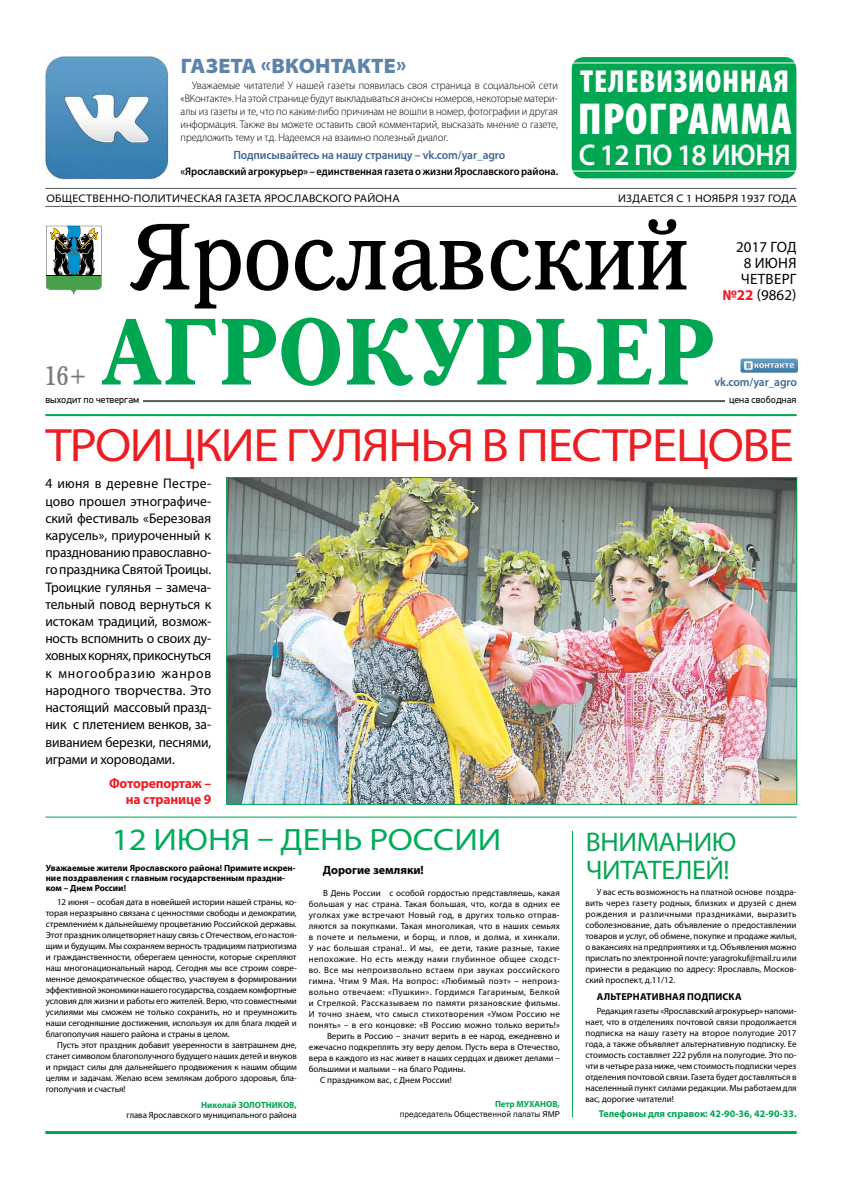
<style>
.page{position:relative;width:842px;height:1191px;background:#fff}
.page>*{position:absolute;margin:0;border:0;box-sizing:border-box;transform-origin:0 0}
.t1{font:95px "IZ Premium";color:#000;scale:.95 1}
.t2{font:700 95px "IZ Premium";color:#00a651;scale:.95 1}
.t3{font:semi-expanded 47px "Myriad Pro";letter-spacing:-.03em;color:#ed1d24}
.t4{font:900 condensed 45px "Myriad Pro";letter-spacing:.02em;color:#fff}
.t5{font:900 condensed 32px "Myriad Pro";letter-spacing:.02em;color:#fff}
.t6{font:semi-expanded 31px "Myriad Pro";color:#00ac5b;scale:1.05 1}
.t7{font:600 30px "Myriad Pro";color:#fff;scale:.95 1}
.t8{font:semi-expanded 27px "Myriad Pro";color:#00a651;scale:.95 1}
.t9{font:27px "IZ Premium";color:#58595b;scale:.95 1}
.t10{font:900 semi-expanded 21px "Myriad Pro";letter-spacing:.01em;color:#5d83aa;scale:.96 1}
.t11{font:15px/16px "Myriad Pro";color:#000;text-align:right}
.t12{font:14px/17.2px "Myriad Pro";letter-spacing:-.01em;color:#000;text-align:justify}
.t13{font:700 14px/16px "Myriad Pro";letter-spacing:-.01em;color:#ed1d24;text-align:right}
.t14{font:600 12px "Myriad Pro";letter-spacing:-.01em;color:#406792;scale:.96 1}
.t15{font:700 12px "Myriad Pro";color:#000}
.t16{font:300 11px/13px "Myriad Pro";letter-spacing:-.01em;color:#000;text-align:justify;scale:.96 1}
.t17{font:semi-expanded 11px "Myriad Pro";letter-spacing:.02em;color:#000}
.t18{font:600 11px "Myriad Pro";color:#000;scale:.95 1}
.t19{font:700 10px "Myriad Pro";color:#00a651}
.t20{font:10px "PF Din Text Pro";color:#000}
.t21{font:700 10px "Myriad Pro";letter-spacing:.02em;color:#000}
.t22{font:9px/11px "Myriad Pro";letter-spacing:.01em;color:#000;text-align:justify}
.t23{font:9px "Myriad Pro";letter-spacing:.03em;color:#000}
.t24{font:700 9px/10px "Myriad Pro";color:#000}
.t25{font:9px "Myriad Pro";letter-spacing:.035em;color:#000}
.t26{font:9px "Myriad Pro";letter-spacing:.045em;color:#000}
.t27{font:9px "Myriad Pro";letter-spacing:.04em;color:#000}
.t28{font:700 9px "Myriad Pro";color:#00a651}
.t29{font:8.5px "Franklin Gothic Book C";color:#000}
.s1{font-weight:700;color:#ed1d24}
</style>
<div class="page">
<div style="left:572px;top:57px;width:224px;height:121px;background:#00a651;border-radius:12px"></div>
<div style="left:569px;top:62px;width:231px;height:109px;border:1px solid #fff"></div>
<hr style="left:143px;top:400px;width:654px;height:2px;background:#58595b">
<hr style="left:45px;top:188px;width:752px;height:1px;background:#58595b">
<hr style="left:45px;top:206px;width:752px;height:1px;background:#58595b">
<div style="left:725px;top:393px;width:71px;height:16px;background:#fff"></div>
<svg style="left:46px;top:226px;width:55px;height:69px"></svg>
<hr style="left:45px;top:414px;width:752px;height:2px;background:#00a651">
<hr style="left:572px;top:831px;width:1px;height:286px;background:#00a651">
<hr style="left:45px;top:1131px;width:752px;height:3px;background:#00a651">
<hr style="left:45px;top:816px;width:752px;height:1px;background:#00a651">
<img style="left:45px;top:56px;width:124px;height:124px">
<img style="left:229px;top:479px;width:566px;height:323px">
<img style="left:740px;top:358px;width:57px;height:16px">
<h3 class="t10" style="left:181px;top:54px;width:237px">Газета «ВКонтакте»</h3>
<p class="t16" style="left:181px;top:79px;width:395px;text-indent:11px">Уважаемые читатели! У нашей газеты появилась своя страница в социальной сети «ВКонтакте». На этой странице будут выкладываться анонсы номеров, некоторые матери&shy;алы из газеты и те, что по каким-либо причинам не вошли в номер, фотографии и другая информация. Также вы можете оставить свой комментарий, высказать мнение о газете, предложить тему и т.д. Надеемся на взаимно полезный диалог.</p>
<h3 class="t14" style="left:233px;top:148px;width:285px">Подписывайтесь на нашу страницу – vk.com/yar_agro</h3>
<p class="t18" style="left:181px;top:164px;width:399px">«Ярославский агрокурьер» – единственная газета о жизни Ярославского района.</p>
<h3 class="t5" style="left:580px;top:64px;width:210px">Телевизионная</h3>
<h3 class="t4" style="left:578px;top:94px;width:215px">ПРОГРАММА</h3>
<h3 class="t7" style="left:579px;top:135px;width:225px">с 12 по 18 июня</h3>
<p class="t17" style="left:46px;top:192px;width:240px">общественно-политическая газета ЯРОСЛАВСКОГО</p>
<p class="t17" style="left:354px;top:192px;width:31px">РАЙОНА</p>
<p class="t17" style="left:618px;top:192px;width:180px">издается с 1 ноября 1937 года</p>
<h3 class="t9" style="left:44px;top:359px;width:47px">16+</h3>
<h1 class="t1" style="left:128px;top:201px;width:591px">Ярославский</h1>
<h3 class="t11" style="left:722px;top:239px;width:76px">2017 ГОД<br>8 июня четверг <span class="s1">№22</span> (9862)</h3>
<h1 class="t2" style="left:102px;top:296px;width:648px">Агрокурьер</h1>
<h3 class="t14" style="left:714px;top:374px;width:87px">vk.com/yar_agro</h3>
<p class="t20" style="left:45px;top:394px;width:96px">выходит по четвергам</p>
<p class="t20" style="left:729px;top:394px;width:69px">цена свободная</p>
<h2 class="t3" style="left:46px;top:419px;width:749px">Троицкие гулянья в П естрецове</h2>
<p class="t12" style="left:45px;top:475px;width:167px">4 июня в деревне Пестре&shy;цово прошел этнографиче&shy;ский фестиваль «Березовая карусель», приуроченный к празднованию православно&shy;го праздника Святой Троицы.<br>Троицкие гулянья – замеча&shy;тельный повод вернуться к истокам традиций, возмож&shy;ность вспомнить о своих ду&shy;ховных корнях, прикоснуться к многообразию жанров народного творчества. Это настоящий массовый празд&shy;ник с плетением венков, за&shy;виванием березки, песнями, играми и хороводами.</p>
<h3 class="t13" style="left:109px;top:775px;width:104px">Фоторепортаж – на странице 9</h3>
<h3 class="t6" style="left:111px;top:822px;width:182px">12 ИЮНЯ – ДЕН</h3>
<h3 class="t6" style="left:343px;top:822px;width:65px">Ь РОССИИ</h3>
<p class="t24" style="left:46px;top:863px;width:251px">Уважаемые жители Ярославского района! Примите искрен&shy;ние поздравления с главным государственным праздни&shy;ком – Днем России!</p>
<p class="t22" style="left:46px;top:896px;width:253px;text-indent:11px">12 июня – особая дата в новейшей истории нашей страны, ко&shy;торая неразрывно связана с ценностями свободы и демократии, стремлением к дальнейшему процветанию Российской державы.<br>Этот праздник олицетворяет нашу связь с Отечеством, его настоя&shy;щим и будущим. Мы сохраняем верность традициям патриотизма и гражданственности, оберегаем ценности, которые скрепляют наш многонациональный народ. Сегодня мы все строим совре&shy;менное демократическое общество, участвуем в формировании эффективной экономики нашего государства, создаем комфортные условия для жизни и работы его жителей. Верю, что совместными усилиями мы сможем не только сохранить, но и преумножить наши сегодняшние достижения, используя их для блага людей и благополучия нашего района и страны в целом.</p>
<p class="t22" style="left:46px;top:1039px;width:253px;text-indent:11px">Пусть этот праздник добавит уверенности в завтрашнем дне, станет символом благополучного будущего наших детей и внуков и придаст силы для дальнейшего продвижения к нашим общим целям и задачам. Желаю всем землякам доброго здоровья, бла&shy;гополучия и счастья!</p>
<p class="t28" style="left:201px;top:1098px;width:49px">Николай ЗОЛОТНИКОВ</p>
<p class="t28" style="left:295px;top:1098px;width:4px">,</p>
<p class="t22" style="left:126px;top:1109px;width:172px">глава Ярославского муниципального района</p>
<h3 class="t15" style="left:323px;top:862px;width:102px">Дорогие земляки!</h3>
<p class="t22" style="left:323px;top:887px;width:238px">В День России с особой гордостью представляешь, какая</p>
<p class="t22" style="left:309px;top:898px;width:253px">большая у нас страна. Такая большая, что, когда в одних ее</p>
<p class="t22" style="left:309px;top:909px;width:252px">уголках уже встречают Новый год, в других только отправ-</p>
<p class="t22" style="left:309px;top:920px;width:253px">ляются за покупками. Такая многоликая, что в наших семьях</p>
<p class="t25" style="left:309px;top:931px;width:252px">в почете и пельмени, и борщ, и плов, и долма, и хинкали.</p>
<p class="t22" style="left:309px;top:942px;width:252px">У нас большая страна!.. И мы, ее дети, такие разные, такие</p>
<p class="t27" style="left:309px;top:953px;width:253px">непохожие. Но есть между нами глубинное общее сходст-</p>
<p class="t25" style="left:309px;top:964px;width:253px">во. Все мы непроизвольно встаем при звуках российского</p>
<p class="t23" style="left:309px;top:975px;width:253px">гимна. Чтим 9 Мая. На вопрос: «Любимый поэт» – непроиз-</p>
<p class="t26" style="left:309px;top:986px;width:253px">вольно отвечаем: «Пушкин». Гордимся Гагариным, Белкой</p>
<p class="t23" style="left:309px;top:997px;width:253px">и Стрелкой. Рассказываем по памяти рязановские фильмы.</p>
<p class="t23" style="left:309px;top:1008px;width:253px">И точно знаем, что смысл стихотворения «Умом Россию не</p>
<p class="t22" style="left:309px;top:1019px;width:253px">понять» – в его концовке: «В Россию можно только верить!»</p>
<p class="t22" style="left:327px;top:1030px;width:234px">Верить в Россию – значит верить в ее народ, ежедневно и</p>
<p class="t22" style="left:309px;top:1041px;width:253px">ежечасно подкреплять эту веру делом. Пусть вера в Отечество,</p>
<p class="t22" style="left:309px;top:1052px;width:253px">вера в каждого из нас живет в наших сердцах и движет делами –</p>
<p class="t22" style="left:309px;top:1063px;width:158px">большими и малыми – на благо Родины.</p>
<p class="t22" style="left:320px;top:1074px;width:133px">С праздником вас, с Днем России!</p>
<p class="t28" style="left:495px;top:1098px;width:52px">Петр МУХАНОВ</p>
<p class="t28" style="left:558px;top:1098px;width:4px">,</p>
<p class="t29" style="left:400px;top:1109px;width:161px">председатель Общественной палаты ЯМР</p>
<h3 class="t8" style="left:586px;top:826px;width:18px">ВНИ</h3>
<h3 class="t8" style="left:637px;top:826px;width:42px">МАНИ</h3>
<h3 class="t8" style="left:712px;top:826px;width:27px">Ю</h3>
<h3 class="t8" style="left:586px;top:854px;width:17px">ЧИТАТЕЛЕ</h3>
<h3 class="t8" style="left:706px;top:854px;width:27px">Й!</h3>
<p class="t22" style="left:585px;top:886px;width:213px;text-indent:11px">У вас есть возможность на платной основе поздра&shy;вить через газету родных, близких и друзей с днем рождения и различными праздниками, выразить соболезнование, дать объявление о предоставлении товаров и услуг, об обмене, покупке и продаже жилья, о вакансиях на предприятиях и т.д. Объявления можно прислать по электронной почте: yaragrokuf@mail.ru или принести в редакцию по адресу: Ярославль, Москов&shy;ский проспект, д.11/12.</p>
<p class="t21" style="left:597px;top:990px;width:145px">Альтернативная подписка</p>
<p class="t22" style="left:585px;top:1005px;width:213px;text-indent:11px">Редакция газеты «Ярославский агрокурьер» напоми&shy;нает, что в отделениях почтовой связи продолжается подписка на нашу газету на второе полугодие 2017 года, а также объявляет альтернативную подписку. Ее стоимость составляет 222 рубля на полугодие. Это по&shy;чти в четыре раза ниже, чем стоимость подписки через отделения почтовой связи. Газета будет доставляться в населенный пункт силами редакции. Мы работаем для вас, дорогие читатели!</p>
<p class="t19" style="left:599px;top:1107px;width:199px">Телефоны для справок: 42-90-36, 42-90-33.</p>
</div>
